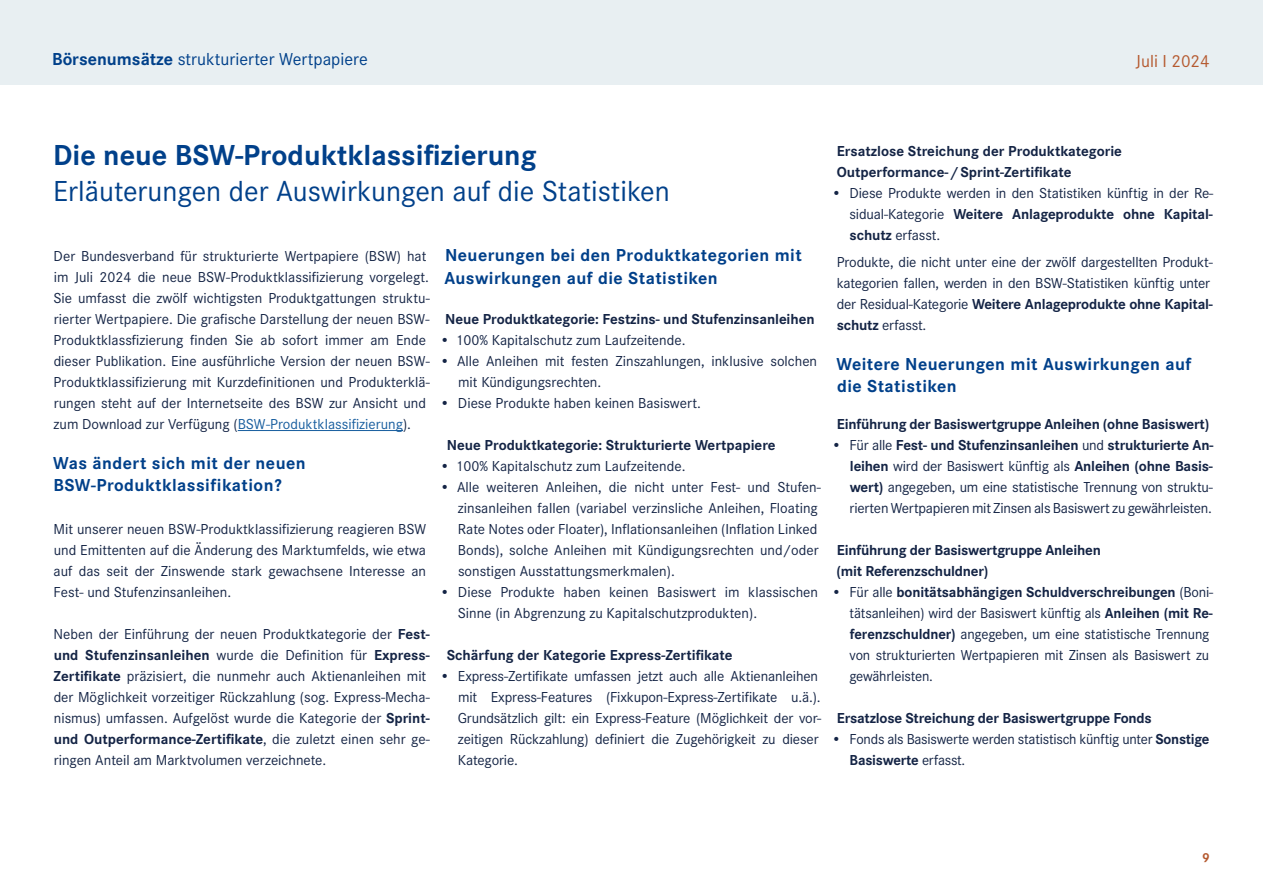
<style>
.page{position:relative;width:1263px;height:893px;background:#fff}
.page>*{position:absolute;margin:0;border:0;box-sizing:border-box;transform-origin:0 0}
.BSW_Kapitelüberschrift{font:30px "Corporate S";color:#00408a}
.BSW_Kapitelüberschrift-2{font:700 30px "Corporate S";color:#00408a}
.BSW_Absatzüberschrift{font:700 18px/22.5px "Corporate S";letter-spacing:.025em;color:#00408a}
.t1{font:18px "Corporate S";color:#00408a}
.t2{font:18px "Corporate S";color:#b55a30}
.BSW_Fließtext{font:15px/21px "Corporate S";color:#142445}
.BSW_Fließtext-2{font:700 15px/21px "Corporate S";letter-spacing:-.005em;color:#142445}
.t3{font:700 13.5px "Corporate S";color:#b55a30}
.s1{font-weight:700}
.s2{color:#175d9e}
</style>
<div class="page">
<div style="left:0;top:0;width:1262px;height:85px;background:#e8eff2"></div>
<hr style="left:238px;top:430px;width:165px;height:1px;background:#175d9e">
<p class="t1" style="left:52px;top:47px;width:317px"><span class="s1">Börsenumsätze</span> strukturierter Wertpapiere</p>
<p class="t2" style="left:1136px;top:49px;width:75px">Juli I 2024</p>
<p class="BSW_Kapitelüberschrift-2" style="left:53px;top:134px;width:485px">Die neue BSW-Produktklassifizierung</p>
<p class="BSW_Kapitelüberschrift" style="left:53px;top:171px;width:618px">Erläuterungen der Auswirkungen auf die Statistiken</p>
<p class="BSW_Fließtext" style="left:53px;top:245px;width:378px">Der Bundesverband für strukturierte Wertpapiere (BSW) hat im Juli 2024 die neue BSW-Produktklassifizierung vorgelegt.<br>Sie umfasst die zwölf wichtigsten Produktgattungen struktu&shy;rierter Wertpapiere. Die grafische Darstellung der neuen BSW-Produktklassfizierung finden Sie ab sofort immer am Ende dieser Publikation. Eine ausführliche Version der neuen BSW-Produktklassifizierung mit Kurzdefinitionen und Produkterklä&shy;rungen steht auf der Internetseite des BSW zur Ansicht und zum Download zur Verfügung (<span class="s2">BSW-Produktklassifizierung</span>).</p>
<p class="BSW_Absatzüberschrift" style="left:53px;top:451px;width:254px">Was ändert sich mit der neuen<br>BSW-Produktklassifikation?</p>
<p class="BSW_Fließtext" style="left:54px;top:518px;width:374px;text-align:justify">Mit unserer neuen BSW-Produktklassifizierung reagieren BSW und Emittenten auf die Änderung des Marktumfelds, wie etwa auf das seit der Zinswende stark gewachsene Interesse an Fest- und Stufenzinsanleihen.</p>
<p class="BSW_Fließtext" style="left:54px;top:623px;width:378px">Neben der Einführung der neuen Produktkategorie der <span class="s1">Fest&shy;und Stufenzinsanleihen</span> wurde die Definition für <span class="s1">Express-Zertifikate</span> präzisiert, die nunmehr auch Aktienanleihen mit der Möglichkeit vorzeitiger Rückzahlung (sog. Express-Mecha&shy;nismus) umfassen. Aufgelöst wurde die Kategorie der <span class="s1">Sprint&shy;und Outperformance-Zertifikate</span>, die zuletzt einen sehr ge&shy;ringen Anteil am Marktvolumen verzeichnete.</p>
<p class="BSW_Absatzüberschrift" style="left:444px;top:244px;width:359px">Neuerungen bei den Produktkategorien mit<br>Auswirkungen auf die Statistiken</p>
<p class="BSW_Fließtext-2" style="left:445px;top:308px;width:371px">Neue Produktkategorie: Festzins- und Stufenzinsanleihen</p>
<p class="BSW_Fließtext" style="left:440px;top:329px;width:247px">• 100% Kapitalschutz zum Laufzeitende.</p>
<p class="BSW_Fließtext" style="left:458px;top:350px;width:361px;text-indent:-18px">• Alle Anleihen mit festen Zinszahlungen, inklusive solchen mit Kündigungsrechten.</p>
<p class="BSW_Fließtext" style="left:440px;top:392px;width:263px">• Diese Produkte haben keinen Basiswert.</p>
<p class="BSW_Fließtext-2" style="left:447px;top:434px;width:330px">Neue Produktkategorie: Strukturierte Wertpapiere</p>
<p class="BSW_Fließtext" style="left:440px;top:455px;width:247px">• 100% Kapitalschutz zum Laufzeitende.</p>
<p class="BSW_Fließtext" style="left:458px;top:476px;width:364px;text-indent:-18px">• Alle weiteren Anleihen, die nicht unter Fest- und Stufen&shy;zinsanleihen fallen (variabel verzinsliche Anleihen, Floating Rate Notes oder Floater), Inflationsanleihen (Inflation Linked Bonds), solche Anleihen mit Kündigungsrechten und/oder sonstigen Ausstattungsmerkmalen).</p>
<p class="BSW_Fließtext" style="left:458px;top:581px;width:362px;text-indent:-18px">• Diese Produkte haben keinen Basiswert im klassischen<br>Sinne (in Abgrenzung zu Kapitalschutzprodukten).</p>
<p class="BSW_Fließtext-2" style="left:447px;top:644px;width:287px">Schärfung der Kategorie Express-Zertifikate</p>
<p class="BSW_Fließtext" style="left:458px;top:665px;width:365px;text-indent:-18px">• Express-Zertifikate umfassen jetzt auch alle Aktienanleihen mit Express-Features (Fixkupon-Express-Zertifikate u.ä.).<br>Grundsätzlich gilt: ein Express-Feature (Möglichkeit der vor&shy;zeitigen Rückzahlung) definiert die Zugehörigkeit zu dieser Kategorie.</p>
<p class="BSW_Fließtext-2" style="left:837px;top:140px;width:287px">Ersatzlose Streichung der Produktkategorie<br>Outperformance- / Sprint-Zertifikate</p>
<p class="BSW_Fließtext" style="left:849px;top:182px;width:365px;text-align:justify;text-indent:-18px">• Diese Produkte werden in den Statistiken künftig in der Re&shy;sidual-Kategorie <span class="s1">Weitere Anlageprodukte ohne Kapital&shy;schutz</span> erfasst.</p>
<p class="BSW_Fließtext" style="left:837px;top:251px;width:378px">Produkte, die nicht unter eine der zwölf dargestellten Produkt&shy;kategorien fallen, werden in den BSW-Statistiken künftig unter der Residual-Kategorie <span class="s1">Weitere Anlageprodukte ohne Kapital&shy;schutz</span> erfasst.</p>
<p class="BSW_Absatzüberschrift" style="left:836px;top:352px;width:356px">Weitere Neuerungen mit Auswirkungen auf die Statistiken</p>
<p class="BSW_Fließtext-2" style="left:837px;top:413px;width:374px">Einführung der Basiswertgruppe Anleihen (ohne Basiswert)</p>
<p class="BSW_Fließtext" style="left:850px;top:434px;width:365px;text-align:justify;text-indent:-18px">• Für alle <span class="s1">Fest- und Stufenzinsanleihen</span> und <span class="s1">strukturierte An&shy;leihen</span> wird der Basiswert künftig als <span class="s1">Anleihen (ohne Basis&shy;wert)</span> angegeben, um eine statistische Trennung von struktu&shy;rierten Wertpapieren mit Zinsen als Basiswert zu gewährleisten.</p>
<p class="BSW_Fließtext-2" style="left:836px;top:539px;width:266px">Einführung der Basiswertgruppe Anleihen (mit Referenzschuldner)</p>
<p class="BSW_Fließtext" style="left:849px;top:581px;width:365px;text-indent:-18px">• Für alle <span class="s1">bonitätsabhängigen Schuldverschreibungen</span> (Boni&shy;tätsanleihen) wird der Basiswert künftig als <span class="s1">Anleihen (mit Re&shy;ferenzschuldner)</span> angegeben, um eine statistische Trennung von strukturierten Wertpapieren mit Zinsen als Basiswert zu gewährleisten.</p>
<p class="BSW_Fließtext-2" style="left:837px;top:707px;width:316px">Ersatzlose Streichung der Basiswertgruppe Fonds</p>
<p class="BSW_Fließtext" style="left:850px;top:728px;width:361px;text-indent:-18px">• Fonds als Basiswerte werden statistisch künftig unter <span class="s1">Sonstige<br>Basiswerte</span> erfasst.</p>
<p class="t3" style="left:1202px;top:848px;width:9px">9</p>
</div>
